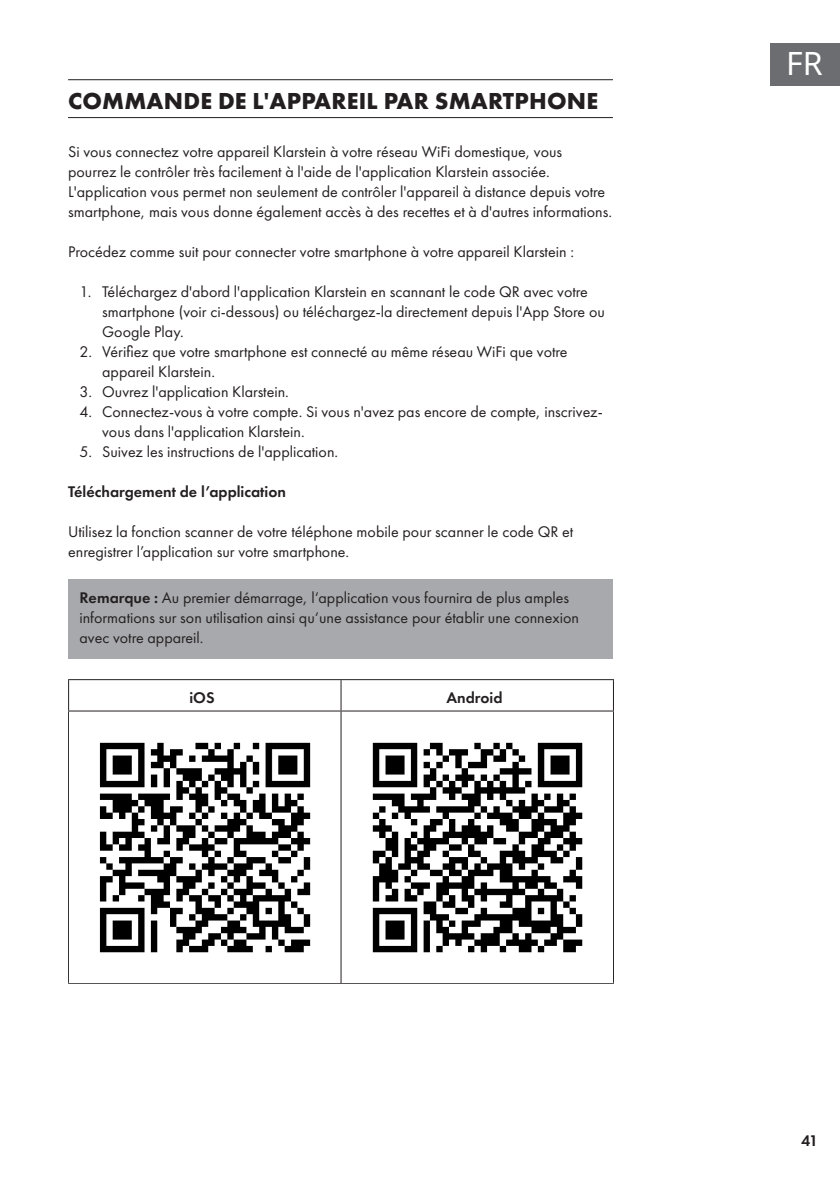
<style>
.page{position:relative;width:840px;height:1191px;background:#fff}
.page>*{position:absolute;margin:0;border:0;box-sizing:border-box;transform-origin:0 0}
.t1{font:32px "Noto Sans";color:#fff}
.t2{font:700 24px "Futura PTW08";letter-spacing:.01em;color:#231f20}
.t3{font:16px/20px "Futura PTW08";color:#231f20}
.t4{font:600 16px "Futura PTW08";color:#231f20}
.s1{font-weight:600}
</style>
<div class="page">
<div style="left:770px;top:43px;width:69px;height:42px;background:#6c6d70"></div>
<hr style="left:68px;top:79px;width:544px;height:1px;background:#231f20">
<hr style="left:68px;top:117px;width:544px;height:1px;background:#231f20">
<div style="left:68px;top:579px;width:544px;height:79px;background:#a8a9ad"></div>
<hr style="left:68px;top:679px;width:273px;height:1px;background:#231f20">
<hr style="left:68px;top:680px;width:1px;height:30px;background:#231f20">
<hr style="left:341px;top:679px;width:272px;height:1px;background:#231f20">
<hr style="left:340px;top:680px;width:1px;height:30px;background:#231f20">
<hr style="left:612px;top:680px;width:1px;height:30px;background:#231f20">
<hr style="left:68px;top:710px;width:273px;height:1px;background:#231f20">
<hr style="left:68px;top:711px;width:1px;height:271px;background:#231f20">
<hr style="left:341px;top:710px;width:272px;height:1px;background:#231f20">
<hr style="left:340px;top:711px;width:1px;height:271px;background:#231f20">
<hr style="left:612px;top:711px;width:1px;height:271px;background:#231f20">
<hr style="left:68px;top:982px;width:273px;height:1px;background:#231f20">
<hr style="left:341px;top:982px;width:272px;height:1px;background:#231f20">
<img style="left:99px;top:742px;width:212px;height:211px">
<img style="left:372px;top:742px;width:211px;height:211px">
<h2 class="t2" style="left:68px;top:85px;width:531px">COMMANDE DE L'APPAREIL PAR SMARTPHONE</h2>
<p class="t3" style="left:68px;top:141px;width:545px">Si vous connectez votre appareil Klarstein à votre réseau WiFi domestique, vous pourrez le contrôler très facilement à l'aide de l'application Klarstein associée.<br>L'application vous permet non seulement de contrôler l'appareil à distance depuis votre smartphone, mais vous donne également accès à des recettes et à d'autres informations.</p>
<p class="t3" style="left:68px;top:241px;width:507px">Procédez comme suit pour connecter votre smartphone à votre appareil Klarstein :</p>
<p class="t3" style="left:102px;top:281px;width:504px;text-indent:-23px">1. Téléchargez d'abord l'application Klarstein en scannant le code QR avec votre smartphone (voir ci-dessous) ou téléchargez-la directement depuis l'App Store ou<br>Google Play.</p>
<p class="t3" style="left:102px;top:341px;width:466px;text-indent:-23px">2. Vérifiez que votre smartphone est connecté au même réseau WiFi que votre appareil Klarstein.</p>
<p class="t3" style="left:79px;top:381px;width:211px">3. Ouvrez l'application Klarstein.</p>
<p class="t3" style="left:102px;top:401px;width:502px;text-indent:-23px">4. Connectez-vous à votre compte. Si vous n'avez pas encore de compte, inscrivez&shy;vous dans l'application Klarstein.</p>
<p class="t3" style="left:79px;top:441px;width:260px">5. Suivez les instructions de l'application.</p>
<p class="t4" style="left:68px;top:482px;width:219px">Téléchargement de l’application</p>
<p class="t3" style="left:68px;top:521px;width:506px">Utilisez la fonction scanner de votre téléphone mobile pour scanner le code QR et enregistrer l’application sur votre smartphone.</p>
<p class="t3" style="left:79px;top:587px;width:501px"><span class="s1">Remarque :</span> Au premier démarrage, l‘application vous fournira de plus amples informations sur son utilisation ainsi qu‘une assistance pour établir une connexion avec votre appareil.</p>
<p class="t4" style="left:189px;top:687px;width:27px">iOS</p>
<p class="t4" style="left:446px;top:687px;width:58px">Android</p>
<h1 class="t1" style="left:785px;top:42px;width:38px">FR</h1>
<p class="t4" style="left:800px;top:1130px;width:19px">41</p>
</div>
